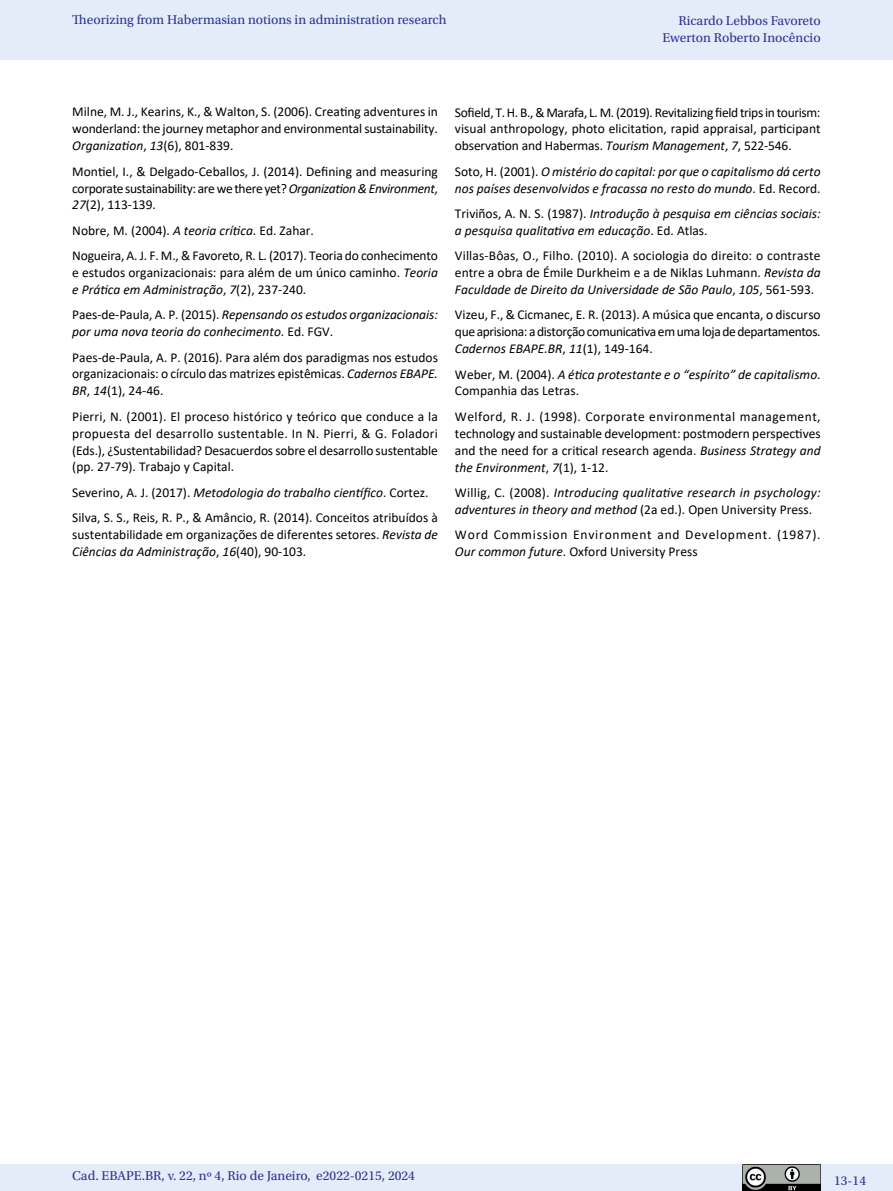
<style>
.page{position:relative;width:893px;height:1191px;background:#fff}
.page>*{position:absolute;margin:0;border:0;box-sizing:border-box;transform-origin:0 0}
.t1{font:13.5px/16.8px "Calibri";color:#000;text-align:justify}
.t2{font:italic 13.5px/16.8px "Calibri";color:#000}
.t3{font:13.5px/16.5px "Utopia Std";color:#2d3494;text-align:right}
.t4{font:13.5px/16.8px "Calibri";letter-spacing:.055em;color:#000}
.s1{font-style:italic}
.s2{font-style:normal}
</style>
<div class="page">
<div style="left:0;top:0;width:893px;height:60px;background:#e3ecf8"></div>
<div style="left:0;top:1164px;width:893px;height:27px;background:#e3ecf8"></div>
<img style="left:743px;top:1164px;width:78px;height:27px">
<p class="t3" style="left:72px;top:11px;width:376px">Theorizing from Habermasian notions in administration research</p>
<p class="t3" style="left:663px;top:13px;width:160px">Ricardo Lebbos Favoreto<br>Ewerton Roberto Inocêncio</p>
<p class="t1" style="left:72px;top:103px;width:367px">Milne, M. J., Kearins, K., &amp; Walton, S. (2006). Creating adventures in wonderland: the journey metaphor and environmental sustainability.<br><span class="s1">Organization</span>, <span class="s1">13</span>(6), 801-839.</p>
<p class="t1" style="left:72px;top:162px;width:367px">Montiel, I., &amp; Delgado-Ceballos, J. (2014). Defining and measuring corporate sustainability: are we there yet? <span class="s1">Organization &amp; Environment</span>, <span class="s1">27</span>(2), 113-139.</p>
<p class="t1" style="left:72px;top:217px;width:367px;line-height:25.3px">Nobre, M. (2004). <span class="s1">A teoria crítica</span>. Ed. Zahar.<br>Nogueira, A. J. F. M., &amp; Favoreto, R. L. (2017). Teoria do conhecimento</p>
<p class="t1" style="left:72px;top:264px;width:367px">e estudos organizacionais: para além de um único caminho. <span class="s1">Teoria e Prática em Administração</span>, <span class="s1">7</span>(2), 237-240.</p>
<p class="t2" style="left:72px;top:306px;width:367px"><span class="s2">Paes-de-Paula, A. P. (2015).</span> Repensando os estudos organizacionais: por uma nova teoria do conhecimento<span class="s2">. Ed. FGV.</span></p>
<p class="t1" style="left:72px;top:348px;width:367px">Paes-de-Paula, A. P. (2016). Para além dos paradigmas nos estudos organizacionais: o círculo das matrizes epistêmicas. <span class="s1">Cadernos EBAPE.<br>BR</span>, <span class="s1">14</span>(1), 24-46.</p>
<p class="t1" style="left:72px;top:407px;width:367px">Pierri, N. (2001). El proceso histórico y teórico que conduce a la propuesta del desarrollo sustentable. In N. Pierri, &amp; G. Foladori (Eds.), ¿Sustentabilidad? Desacuerdos sobre el desarrollo sustentable (pp. 27-79). Trabajo y Capital.</p>
<p class="t1" style="left:72px;top:479px;width:367px;line-height:25.3px">Severino, A. J. (2017). <span class="s1">Metodologia do trabalho científico</span>. Cortez.<br>Silva, S. S., Reis, R. P., &amp; Amâncio, R. (2014). Conceitos atribuídos à</p>
<p class="t1" style="left:72px;top:526px;width:367px">sustentabilidade em organizações de diferentes setores. <span class="s1">Revista de<br>Ciências da Administração</span>, <span class="s1">16</span>(40), 90-103.</p>
<p class="t1" style="left:455px;top:103px;width:367px">Sofield, T. H. B., &amp; Marafa, L. M. (2019). Revitalizing field trips in tourism: visual anthropology, photo elicitation, rapid appraisal, participant observation and Habermas. <span class="s1">Tourism Management</span>, <span class="s1">7</span>, 522-546.</p>
<p class="t2" style="left:455px;top:162px;width:367px"><span class="s2">Soto, H. (2001).</span> O mistério do capital: por que o capitalismo dá certo nos países desenvolvidos e fracassa no resto do mundo<span class="s2">. Ed. Record.</span></p>
<p class="t2" style="left:455px;top:204px;width:367px"><span class="s2">Triviños, A. N. S. (1987).</span> Introdução à pesquisa em ciências sociais: a pesquisa qualitativa em educação<span class="s2">. Ed. Atlas.</span></p>
<p class="t1" style="left:455px;top:247px;width:367px">Villas-Bôas, O., Filho. (2010). A sociologia do direito: o contraste entre a obra de Émile Durkheim e a de Niklas Luhmann. <span class="s1">Revista da Faculdade de Direito da Universidade de São Paulo</span>, <span class="s1">105</span>, 561-593.</p>
<p class="t1" style="left:455px;top:306px;width:367px">Vizeu, F., &amp; Cicmanec, E. R. (2013). A música que encanta, o discurso que aprisiona: a distorção comunicativa em uma loja de departamentos.<br><span class="s1">Cadernos EBAPE.BR</span>, <span class="s1">11</span>(1), 149-164.</p>
<p class="t2" style="left:455px;top:365px;width:367px"><span class="s2">Weber, M. (2004).</span> A ética protestante e o “espírito” de capitalismo<span class="s2">.<br>Companhia das Letras.</span></p>
<p class="t1" style="left:455px;top:407px;width:367px">Welford, R. J. (1998). Corporate environmental management, technology and sustainable development: postmodern perspectives and the need for a critical research agenda. <span class="s1">Business Strategy and the Environment</span>, <span class="s1">7</span>(1), 1-12.</p>
<p class="t2" style="left:455px;top:483px;width:367px"><span class="s2">Willig, C. (2008).</span> Introducing qualitative research in psychology: adventures in theory and method <span class="s2">(2a ed.). Open University Press.</span></p>
<p class="t4" style="left:455px;top:526px;width:367px">Word Commission Environment and Development. (1987).<br><span class="s1">Our common future</span>. Oxford University Press</p>
<p class="t3" style="left:72px;top:1167px;width:344px">Cad. EBAPE.BR, v. 22, nº 4, Rio de Janeiro, e2022-0215, 2024</p>
<p class="t3" style="left:834px;top:1172px;width:33px">13-14</p>
</div>
